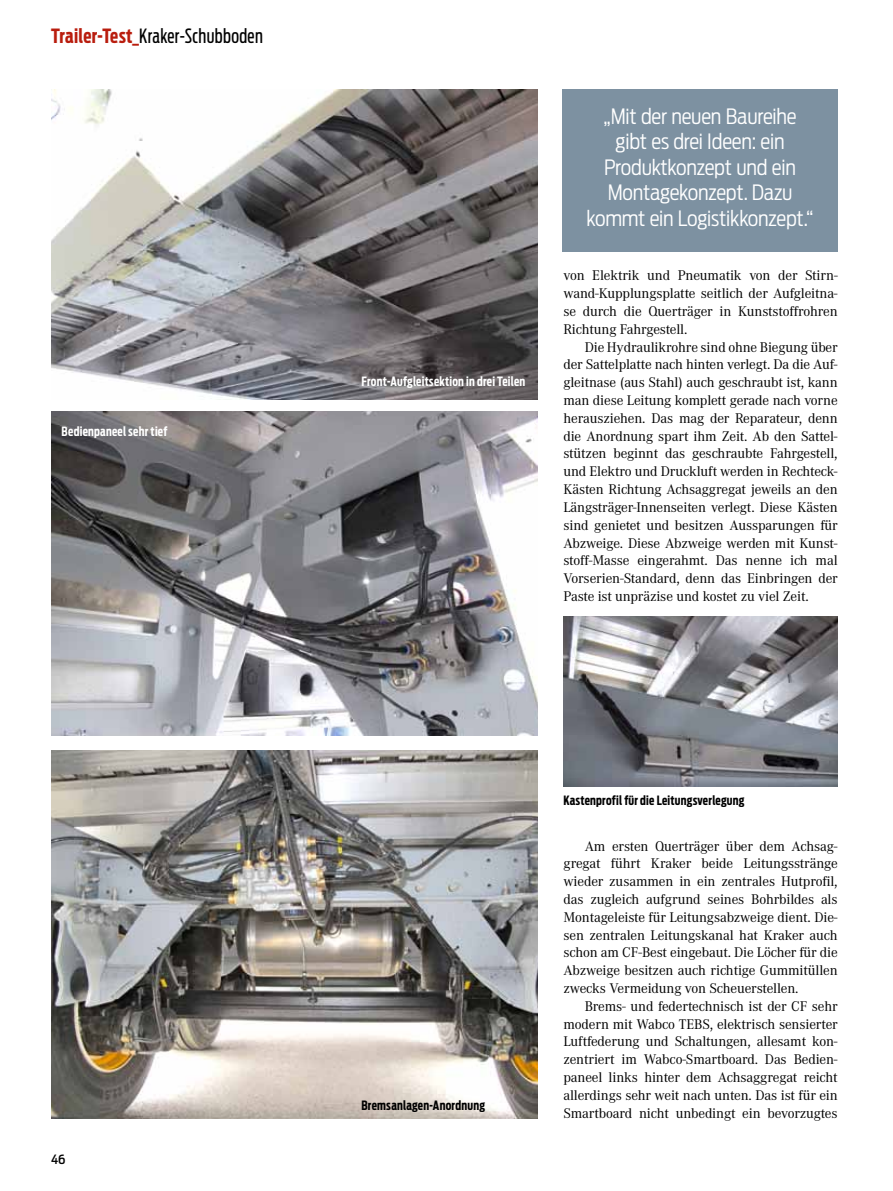
<style>
.page{position:relative;width:893px;height:1191px;background:#fff}
.page>*{position:absolute;margin:0;border:0;box-sizing:border-box;transform-origin:0 0}
.t1{font:300 21px/25.5px "Antenna Cond";letter-spacing:-.01em;color:#fff;text-align:center}
.t2{font:19.5px "Antenna Extra Cond";letter-spacing:.02em;color:#000}
.t3{font:14.55px/17.9px "Corporate A";letter-spacing:-.01em;color:#000;text-align:justify}
.t4{font:700 12.75px "Antenna Extra Cond";letter-spacing:.02em;color:#000}
.t5{font:700 12.75px "Antenna Extra Cond";letter-spacing:.02em;color:#fff}
.t6{font:500 12.75px "Antenna Cond";color:#000}
.s1{font-weight:700;color:#b91d0e}
</style>
<div class="page">
<img style="left:51px;top:89px;width:487px;height:310px">
<img style="left:51px;top:750px;width:487px;height:368px">
<img style="left:51px;top:411px;width:487px;height:325px">
<div style="left:562px;top:89px;width:276px;height:163px;background:#7d91a1"></div>
<img style="left:563px;top:617px;width:275px;height:170px">
<h2 class="t2" style="left:51px;top:24px;width:213px"><span class="s1">Trailer-Test_</span>Kraker-Schubboden</h2>
<p class="t5" style="left:62px;top:423px;width:107px">Bedienpaneel sehr tief</p>
<p class="t6" style="left:51px;top:1151px;width:16px">46</p>
<p class="t5" style="left:361px;top:373px;width:165px">Front-Aufgleitsektion in drei Teilen</p>
<h1 class="t1" style="left:587px;top:103px;width:229px">„Mit der neuen Baureihe gibt es drei Ideen: ein<br>Produktkonzept und ein<br>Montagekonzept. Dazu kommt ein Logistikkonzept.“</h1>
<p class="t3" style="left:563px;top:267px;width:276px">von Elektrik und Pneumatik von der Stirn&shy;wand-Kupplungsplatte seitlich der Aufgleitna&shy;se durch die Querträger in Kunststoffrohren Richtung Fahrgestell.</p>
<p class="t3" style="left:563px;top:338px;width:276px;text-indent:21px">Die Hydraulikrohre sind ohne Biegung über der Sattelplatte nach hinten verlegt. Da die Auf&shy;gleitnase (aus Stahl) auch geschraubt ist, kann man diese Leitung komplett gerade nach vorne herausziehen. Das mag der Reparateur, denn die Anordnung spart ihm Zeit. Ab den Sattel&shy;stützen beginnt das geschraubte Fahrgestell, und Elektro und Druckluft werden in Rechteck-Kästen Richtung Achsaggregat jeweils an den Längsträger-Innenseiten verlegt. Diese Kästen sind genietet und besitzen Aussparungen für Abzweige. Diese Abzweige werden mit Kunst&shy;stoff-Masse eingerahmt. Das nenne ich mal Vorserien-Standard, denn das Einbringen der Paste ist unpräzise und kostet zu viel Zeit.</p>
<p class="t4" style="left:361px;top:1097px;width:125px">Bremsanlagen-Anordnung</p>
<p class="t4" style="left:563px;top:793px;width:183px">Kastenprofil für die Leitungsverlegung</p>
<p class="t3" style="left:563px;top:837px;width:276px;text-indent:21px">Am ersten Querträger über dem Achsag&shy;gregat führt Kraker beide Leitungsstränge wieder zusammen in ein zentrales Hutprofil, das zugleich aufgrund seines Bohrbildes als Montageleiste für Leitungsabzweige dient. Die&shy;sen zentralen Leitungskanal hat Kraker auch schon am CF-Best eingebaut. Die Löcher für die Abzweige besitzen auch richtige Gummitüllen zwecks Vermeidung von Scheuerstellen.</p>
<p class="t3" style="left:563px;top:997px;width:276px;text-indent:21px">Brems- und federtechnisch ist der CF sehr modern mit Wabco TEBS, elektrisch sensierter Luftfederung und Schaltungen, allesamt kon&shy;zentriert im Wabco-Smartboard. Das Bedien&shy;paneel links hinter dem Achsaggregat reicht allerdings sehr weit nach unten. Das ist für ein Smartboard nicht unbedingt ein bevorzugtes</p>
</div>
